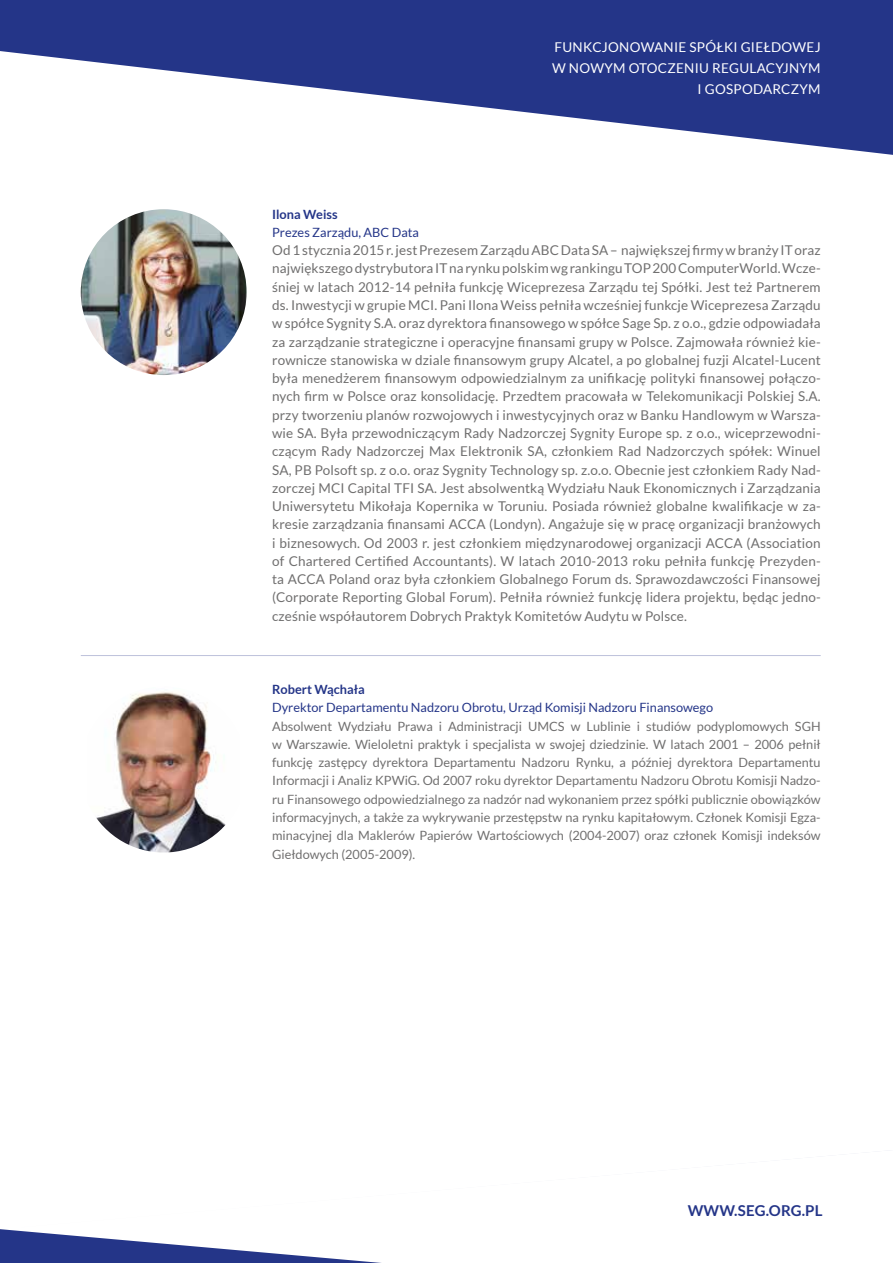
<style>
.page{position:relative;width:893px;height:1263px;background:#fff}
.page>*{position:absolute;margin:0;border:0;box-sizing:border-box;transform-origin:0 0}
.t1{font:700 15px "Lato";letter-spacing:.01em;color:#243588}
.t2{font:13.5px/18.3px "Lato";letter-spacing:.01em;color:#706f6f;text-align:justify}
.t3{font:13.5px "Lato";letter-spacing:.02em;color:#fff}
.t4{font:12.75px/18.3px "Lato";color:#706f6f;text-align:justify}
.t5{font:12.75px "Lato";color:#243588}
.t6{font:700 12.75px "Lato";color:#243588}
</style>
<div class="page">
<svg style="left:0;top:0;width:893px;height:155px;fill:#243588"></svg>
<svg style="left:0;top:1229px;width:381px;height:34px"></svg>
<hr style="left:81px;top:655px;width:740px;height:1px;background:#bdc2db">
<img style="left:81px;top:209px;width:166px;height:166px;border-radius:83px">
<img style="left:96px;top:692px;width:130px;height:160px">
<p class="t3" style="left:555px;top:40px;width:29px">Funkc</p>
<p class="t3" style="left:602px;top:40px;width:17px">jonowanie</p>
<p class="t3" style="left:689px;top:40px;width:94px">spółki giełdowe</p>
<p class="t3" style="left:815px;top:40px;width:7px">j</p>
<p class="t3" style="left:552px;top:61px;width:30px">w now</p>
<p class="t3" style="left:604px;top:61px;width:34px">ym otoczeni</p>
<p class="t3" style="left:699px;top:61px;width:23px">u reg</p>
<p class="t3" style="left:739px;top:61px;width:83px">ulacyjnym</p>
<p class="t3" style="left:697px;top:82px;width:18px">i gospodarcz</p>
<p class="t3" style="left:799px;top:82px;width:23px">ym</p>
<p class="t6" style="left:272px;top:207px;width:67px">Ilona Weiss</p>
<p class="t5" style="left:272px;top:225px;width:148px">Prezes Zarządu, ABC Data</p>
<p class="t2" style="left:272px;top:241px;width:550px">Od 1 stycznia 2015 r. jest Prezesem Zarządu ABC Data SA – największej firmy w branży IT oraz największego dystrybutora IT na rynku polskim wg rankingu TOP 200 ComputerWorld. Wcze&shy;śniej w latach 2012-14 pełniła funkcję Wiceprezesa Zarządu tej Spółki. Jest też Partnerem ds. Inwestycji w grupie M CI. Pani Ilona Weiss pełniła wcześniej funkcje Wiceprezesa Zarządu w spółce Sygnity S.A. oraz dyrektora finansowego w spółce Sage Sp. z o.o., gdzie odpowiadała za zarządzanie strategiczne i operacyjne finansami grupy w Polsce. Zajmowała również kie&shy;rownicze stanowiska w dziale finansowym grupy Alcatel, a po globalnej fuzji Alcatel-Lucent była menedżerem finansowym odpowiedzialnym za unifikację polityki finansowej połączo&shy;nych firm w Polsce oraz konsolidację. Przedtem pracowała w Telekomunikacji Polskiej S.A. przy tworzeniu planów rozwojowych i inwestycyjnych oraz w Banku Handlowym w Warsza&shy;wie SA. Była przewodniczącym Rady Nadzorczej Sygnity Europe sp. z o.o., wiceprzewodni&shy;czącym Rady Nadzorczej M ax Elektronik SA, członkiem Rad Nadzorczych spółek: Winuel SA, PB Polsoft sp. z o.o. oraz Sygnity Technology sp. z.o.o. Obecnie jest członkiem Rady Nad&shy;zorczej M CI Capital TFI SA. Jest absolwentką Wydziału Nauk Ekonomicznych i Zarządzania U niwersytetu M ikołaja Kopernika w Toruniu. Posiada również globalne kwalifikacje w za&shy;kresie zarządzania finansami ACCA (Londyn). Angażuje się w pracę organizacji branżowych i biznesowych. Od 2003 r. jest członkiem międzynarodowej organizacji ACCA (Association of Chartered Certified Accountants). W latach 2010-2013 roku pełniła funkcję Prezyden&shy;ta ACCA Poland oraz była członkiem Globalnego Forum ds. Sprawozdawczości Finansowej (Corporate Reporting Global Forum). Pełniła również funkcję lidera projektu, będąc jedno&shy;cześnie współautorem Dobrych Praktyk Komitetów Audytu w Polsce.</p>
<p class="t6" style="left:272px;top:682px;width:94px">Robert Wąchała</p>
<p class="t5" style="left:272px;top:700px;width:443px">Dyrektor Departamentu Nadzoru Obrotu, U rząd Komisji Nadzoru Finansowego</p>
<p class="t4" style="left:272px;top:717px;width:550px">Absolwent Wydziału Prawa i Administracji UM CS w Lublinie i studiów podyplomowych SGH w Warszawie. Wieloletni praktyk i specjalista w swojej dziedzinie. W latach 2001 – 2006 pełnił funkcję zastępcy dyrektora Departamentu Nadzoru Rynku, a później dyrektora Departamentu Informacji i Analiz KPWiG. Od 2007 roku dyrektor Departamentu Nadzoru Obrotu Komisji Nadzo&shy;ru Finansowego odpowiedzialnego za nadzór nad wykonaniem przez spółki publicznie obowiązków informacyjnych, a także za wykrywanie przestępstw na rynku kapitałowym. Członek Komisji Egza&shy;minacyjnej dla M aklerów Papierów Wartościowych (2004-2007) oraz członek Komisji indeksów Giełdowych (2005-2009).</p>
<p class="t1" style="left:688px;top:1202px;width:136px">www.seg.org.pl</p>
</div>
